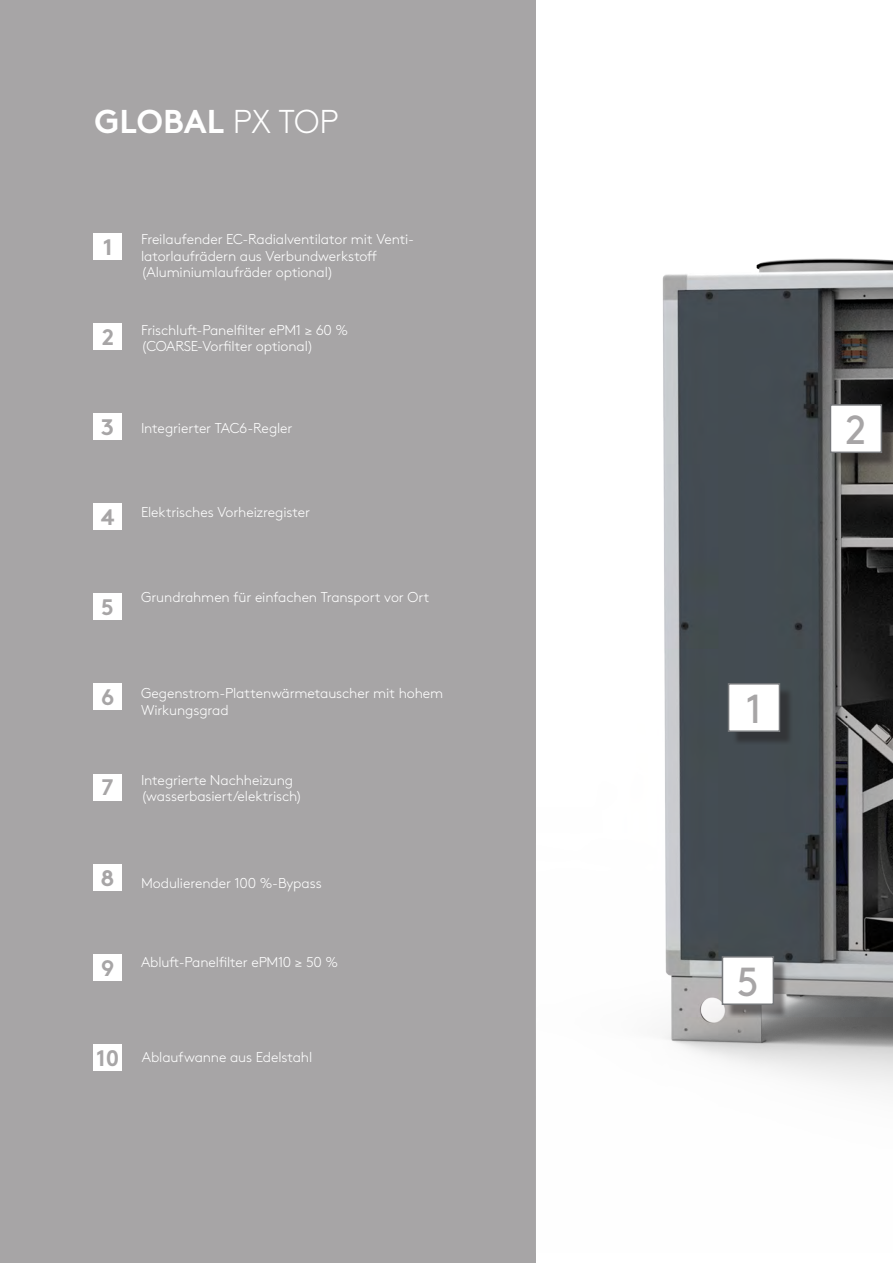
<style>
.page{position:relative;width:893px;height:1263px;background:#fff}
.page>*{position:absolute;margin:0;border:0;box-sizing:border-box;transform-origin:0 0}
.Swegon_-_classic_tex{font:40.5px "Swegon Brown";color:#a7a5a6}
.Headline_Innenseite{font:700 33px "Brown";letter-spacing:.005em;color:#fff}
.Swegon_-_classic_tex-2{font:700 22.5px "Swegon Brown";color:#a7a5a6}
.Swegon_-_classic_tex-3{font:700 22.5px "Swegon Brown";color:#a7a5a6;scale:1.04 1}
.Body{font:300 14.25px/16.5px "Swegon Brown";letter-spacing:-.01em;color:#fff}
.s1{font-weight:300}
</style>
<div class="page">
<div style="left:0;top:0;width:536px;height:1263px;background:#a7a5a6"></div>
<div style="left:94px;top:234px;width:28px;height:26px;background:#fff"></div>
<div style="left:94px;top:324px;width:28px;height:26px;background:#fff"></div>
<div style="left:94px;top:414px;width:28px;height:26px;background:#fff"></div>
<div style="left:94px;top:504px;width:28px;height:26px;background:#fff"></div>
<div style="left:94px;top:594px;width:28px;height:26px;background:#fff"></div>
<div style="left:94px;top:684px;width:28px;height:26px;background:#fff"></div>
<div style="left:94px;top:774px;width:28px;height:26px;background:#fff"></div>
<div style="left:94px;top:864px;width:28px;height:26px;background:#fff"></div>
<div style="left:94px;top:954px;width:28px;height:26px;background:#fff"></div>
<div style="left:94px;top:1044px;width:28px;height:26px;background:#fff"></div>
<img style="left:662px;top:258px;width:231px;height:832px">
<div style="left:834px;top:409px;width:59px;height:57px;background:#231f20;opacity:.5"></div>
<div style="left:830px;top:405px;width:51px;height:47px;background:#fff"></div>
<div style="left:830px;top:404px;width:52px;height:49px;border:2px solid #76787b"></div>
<div style="left:732px;top:687px;width:62px;height:58px;background:#231f20;opacity:.5"></div>
<div style="left:728px;top:684px;width:51px;height:47px;background:#fff"></div>
<div style="left:728px;top:683px;width:52px;height:49px;border:2px solid #76787b"></div>
<div style="left:726px;top:960px;width:62px;height:58px;background:#231f20;opacity:.5"></div>
<div style="left:722px;top:957px;width:51px;height:47px;background:#fff"></div>
<div style="left:722px;top:956px;width:52px;height:49px;border:2px solid #76787b"></div>
<p class="Headline_Innenseite" style="left:94px;top:94px;width:246px">GLOBAL <span class="s1">PX TOP</span></p>
<p class="Swegon_-_classic_tex-3" style="left:103px;top:229px;width:11px">1</p>
<p class="Body" style="left:141px;top:230px;width:274px">Freilaufender EC-Radialventilator mit Venti&shy;latorlaufrädern aus Verbundwerkstoff</p>
<p class="Body" style="left:141px;top:263px;width:194px">(Aluminiumlaufräder optional)</p>
<p class="Swegon_-_classic_tex-2" style="left:102px;top:319px;width:14px">2</p>
<p class="Body" style="left:141px;top:321px;width:209px">Frischluft-Panelfilter ePM1 ≥ 60 % (COARSE-Vorfilter optional)</p>
<p class="Swegon_-_classic_tex-3" style="left:101px;top:409px;width:14px">3</p>
<p class="Body" style="left:141px;top:419px;width:153px">Integrierter TAC6-Regler</p>
<p class="Swegon_-_classic_tex-2" style="left:101px;top:499px;width:15px">4</p>
<p class="Swegon_-_classic_tex-2" style="left:101px;top:589px;width:14px">5</p>
<p class="Body" style="left:141px;top:503px;width:171px">Elektrisches Vorheizregister</p>
<p class="Body" style="left:141px;top:588px;width:290px">Grundrahmen für einfachen Transport vor Ort</p>
<p class="Swegon_-_classic_tex-2" style="left:101px;top:679px;width:15px">6</p>
<p class="Body" style="left:141px;top:684px;width:304px">Gegenstrom-Plattenwärmetauscher mit hohem<br>Wirkungsgrad</p>
<p class="Swegon_-_classic_tex-2" style="left:102px;top:769px;width:14px">7</p>
<p class="Body" style="left:141px;top:770px;width:163px">Integrierte Nachheizung (wasserbasiert/elektrisch)</p>
<p class="Swegon_-_classic_tex-3" style="left:101px;top:859px;width:15px">8</p>
<p class="Body" style="left:141px;top:874px;width:182px">Modulierender 100 %-Bypass</p>
<p class="Swegon_-_classic_tex-2" style="left:101px;top:949px;width:15px">9</p>
<p class="Body" style="left:141px;top:953px;width:198px">Abluft-Panelfilter ePM10 ≥ 50 %</p>
<p class="Swegon_-_classic_tex-2" style="left:96px;top:1039px;width:25px">10</p>
<p class="Body" style="left:142px;top:1048px;width:172px">Ablaufwanne aus Edelstahl</p>
<p class="Swegon_-_classic_tex" style="left:845px;top:399px;width:23px">2</p>
<p class="Swegon_-_classic_tex" style="left:746px;top:678px;width:18px">1</p>
<p class="Swegon_-_classic_tex" style="left:737px;top:951px;width:24px">5</p>
</div>
